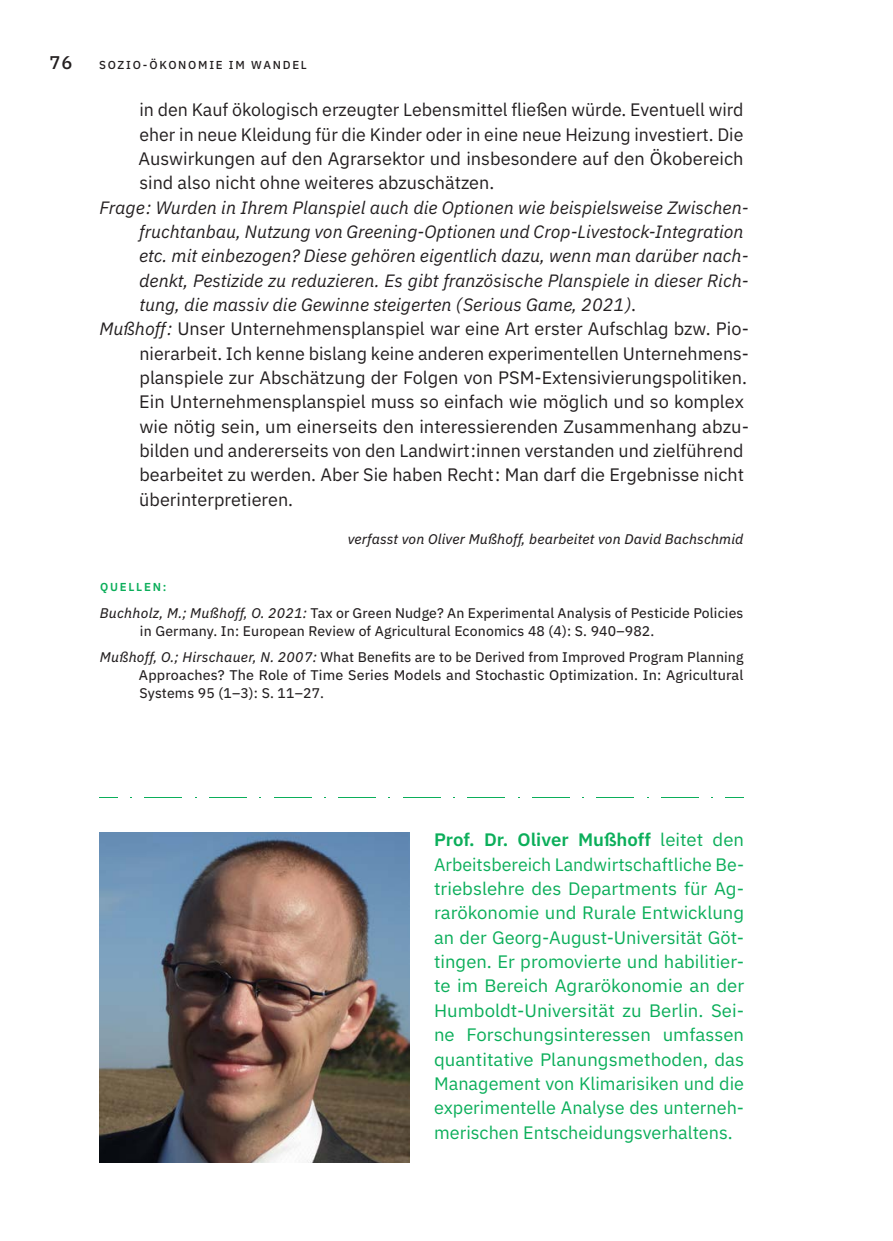
<style>
.page{position:relative;width:893px;height:1241px;background:#fff}
.page>*{position:absolute;margin:0;border:0;box-sizing:border-box;transform-origin:0 0}
.t1{font:500 18.38px "IBM Plex Sans";color:#231f20}
.t2{font:18.03px/24.3px "IBM Plex Sans";color:#231f20;text-align:justify}
.t3{font:18.03px/24.3px "IBM Plex Sans";color:#0bae5a;text-align:justify}
.t4{font:italic 17.85px/24.3px "IBM Plex Sans";color:#231f20}
.t5{font:14px/18px "IBM Plex Sans Text";letter-spacing:.01em;color:#231f20}
.t6{font:italic 14px "IBM Plex Sans Text";letter-spacing:.01em;color:#231f20}
.t7{font:500 11.55px "IBM Plex Sans";letter-spacing:.15em;color:#231f20}
.t8{font:600 11.55px "IBM Plex Sans";color:#0bae5a}
.s1{font-style:normal;font-size:18.03px}
.s2{font-style:italic;font-size:17.85px}
.s3{font-style:italic}
.s4{font-weight:600}
</style>
<div class="page">
<img style="left:99px;top:832px;width:310px;height:330px">
<svg style="left:99px;top:797px;width:19px;height:1px"></svg>
<hr style="left:403px;top:797px;width:37px;height:1px;background:#0bae5a">
<hr style="left:338px;top:797px;width:38px;height:1px;background:#0bae5a">
<hr style="left:144px;top:797px;width:38px;height:1px;background:#0bae5a">
<hr style="left:209px;top:797px;width:38px;height:1px;background:#0bae5a">
<hr style="left:274px;top:797px;width:37px;height:1px;background:#0bae5a">
<hr style="left:661px;top:797px;width:38px;height:1px;background:#0bae5a">
<hr style="left:597px;top:797px;width:37px;height:1px;background:#0bae5a">
<hr style="left:467px;top:797px;width:38px;height:1px;background:#0bae5a">
<hr style="left:532px;top:797px;width:38px;height:1px;background:#0bae5a">
<svg style="left:726px;top:797px;width:18px;height:1px"></svg>
<p class="t1" style="left:50px;top:49px;width:24px">76</p>
<p class="t7" style="left:99px;top:56px;width:209px">SOZIO-ÖKONOMIE IM WANDEL</p>
<p class="t2" style="left:138px;top:96px;width:607px">in den Kauf ökologisch erzeugter Lebensmittel fließen würde. Eventuell wird eher in neue Kleidung für die Kinder oder in eine neue Heizung investiert. Die Auswirkungen auf den Agrarsektor und insbesondere auf den Ökobereich sind also nicht ohne weiteres abzuschätzen.</p>
<p class="t4" style="left:139px;top:193px;width:611px;text-indent:-40px">Frage: Wurden in Ihrem Planspiel auch die Optionen wie beispielsweise Zwischen&shy;fruchtanbau, Nutzung von Greening-Optionen und Crop-Livestock-Integration etc. mit einbezogen? Diese gehören eigentlich dazu, wenn man darüber nach&shy;denkt, Pestizide zu reduzieren. Es gibt französische Planspiele in dieser Rich&shy;tung, die massiv die Gewinne steigerten (Serious Game, 2021)<span class="s1">.</span></p>
<p class="t2" style="left:139px;top:315px;width:611px;text-align:left;text-indent:-40px"><span class="s2">Mußhoff:</span> Unser Unternehmensplanspiel war eine Art erster Aufschlag bzw. Pio&shy;nierarbeit. Ich kenne bislang keine anderen experimentellen Unternehmens&shy;planspiele zur Abschätzung der Folgen von PSM-Extensivierungspolitiken.<br>Ein Unternehmensplanspiel muss so einfach wie möglich und so komplex wie nötig sein, um einerseits den interessierenden Zusammenhang abzu&shy;bilden und andererseits von den Landwirt:innen verstanden und zielführend bearbeitet zu werden. Aber Sie haben Recht: Man darf die Ergebnisse nicht überinterpretieren.</p>
<p class="t6" style="left:348px;top:527px;width:397px">verfasst von Oliver Mußhoff, bearbeitet von David Bachschmid</p>
<p class="t8" style="left:100px;top:578px;width:68px">QUELLEN:</p>
<p class="t5" style="left:140px;top:602px;width:605px;text-indent:-40px"><span class="s3">Buchholz, M.; Mußhoff, O. 2021:</span> Tax or Green Nudge? An Experimental Analysis of Pesticide Policies in Germany. In: European Review of Agricultural Economics 48 (4): S. 940–982.</p>
<p class="t5" style="left:139px;top:647px;width:606px;text-align:justify;text-indent:-39px"><span class="s3">Mußhoff, O.; Hirschauer, N. 2007:</span> What Benefits are to be Derived from Improved Program Planning Approaches? The Role of Time Series Models and Stochastic Optimization. In: Agricultural Systems 95 (1–3): S. 11–27.</p>
<p class="t3" style="left:434px;top:826px;width:312px"><span class="s4">Prof. Dr. Oliver Mußhoff</span> leitet den Arbeitsbereich Landwirtschaftliche Be&shy;triebslehre des Departments für Ag&shy;rarökonomie und Rurale Entwicklung an der Georg-August-Universität Göt&shy;tingen. Er promovierte und habilitier&shy;te im Bereich Agrarökonomie an der Humboldt-Universität zu Berlin. Sei&shy;ne Forschungsinteressen umfassen quantitative Planungsmethoden, das Management von Klimarisiken und die experimentelle Analyse des unterneh&shy;merischen Entscheidungsverhaltens.</p>
</div>
